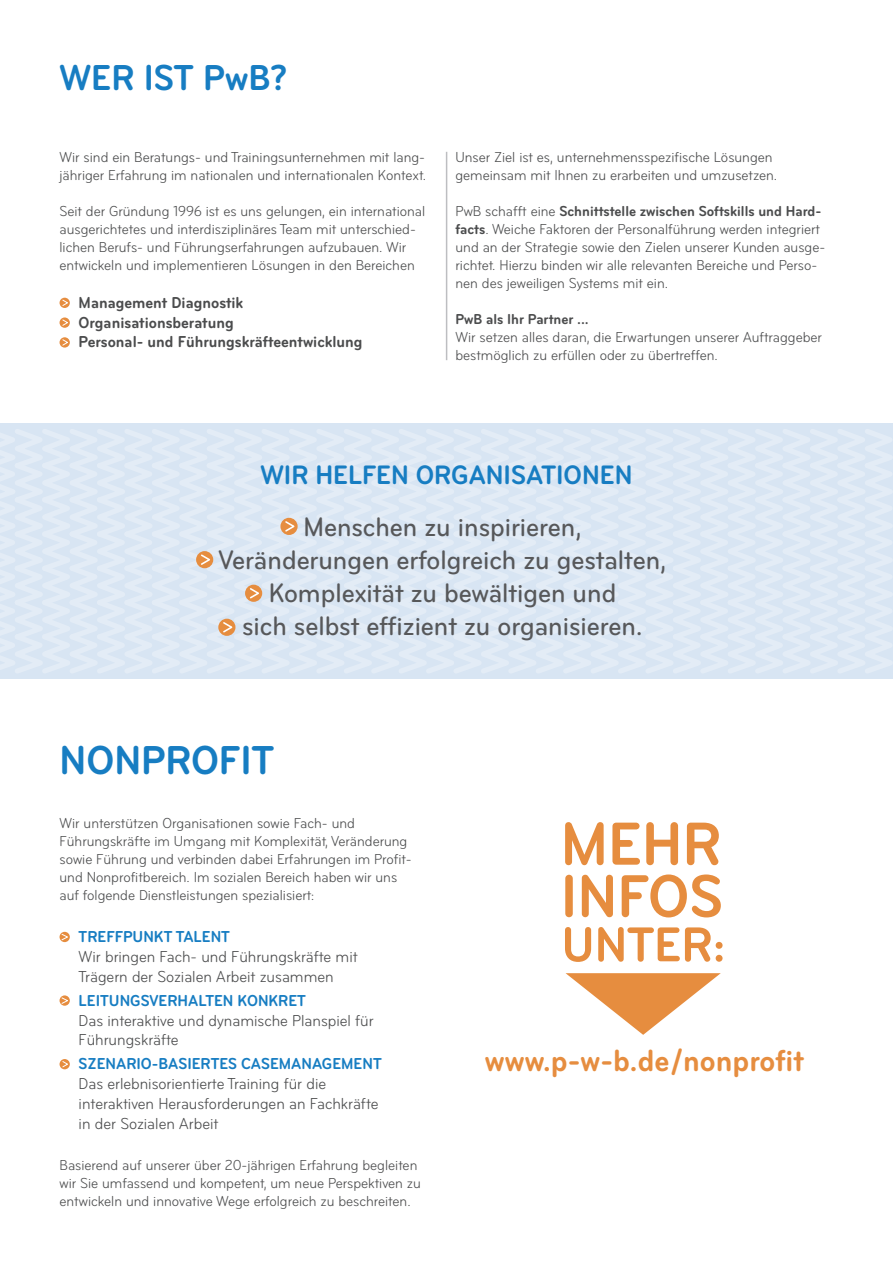
<style>
.page{position:relative;width:893px;height:1263px;background:#fff}
.page>*{position:absolute;margin:0;border:0;box-sizing:border-box;transform-origin:0 0}
.t1{font:700 condensed 63.15px "Bryant";color:#e68d3f}
.t2{font:700 condensed 62.25px "Bryant";color:#e68d3f}
.t3{font:700 condensed 50.85px "Bryant";color:#e68d3f}
.t4{font:700 condensed 42px "Bryant";color:#177dc2}
.t5{font:700 condensed 37.5px "Bryant";color:#177dc2}
.t6{font:700 condensed 31.8px "Bryant";color:#e68d3f}
.t7{font:500 condensed 27.75px/33.3px "Bryant";color:#57585a;text-align:center}
.t8{font:700 condensed 27.75px "Bryant";color:#177dc2}
.t9{font:condensed 16.5px/19.8px "Bryant";color:#4b4c4d}
.t10{font:700 condensed 16.5px/19.8px "Bryant";color:#4b4c4d}
.t11{font:700 condensed 16.5px "Bryant";color:#177dc2}
.t12{font:condensed 15px/18px "Bryant";color:#4b4c4d}
.t13{font:700 condensed 15px "Bryant";color:#4b4c4d}
.s1{font-weight:700}
</style>
<div class="page">
<div style="left:60px;top:298px;width:10px;height:10px;background:#e68d3f;border-radius:50%"></div>
<svg style="left:62px;top:299px;width:7px;height:8px"></svg>
<svg style="left:60px;top:317px;width:10px;height:11px"></svg>
<svg style="left:62px;top:319px;width:7px;height:8px"></svg>
<div style="left:60px;top:337px;width:10px;height:11px;background:#e68d3f;border-radius:50%"></div>
<svg style="left:62px;top:338px;width:7px;height:8px"></svg>
<svg style="left:60px;top:932px;width:10px;height:10px"></svg>
<svg style="left:61px;top:933px;width:9px;height:8px"></svg>
<svg style="left:60px;top:995px;width:10px;height:11px"></svg>
<svg style="left:61px;top:996px;width:9px;height:9px"></svg>
<div style="left:60px;top:1059px;width:10px;height:10px;background:#e68d3f;border-radius:50%"></div>
<svg style="left:62px;top:1060px;width:7px;height:8px"></svg>
<hr style="left:446px;top:152px;width:1px;height:208px;background:#bdbec1">
<div style="left:0;top:424px;width:893px;height:255px;background:#d8e5f3"></div>
<svg style="left:0;top:429px;width:892px;height:244px"></svg>
<svg style="left:566px;top:973px;width:155px;height:62px"></svg>
<h3 class="t5" style="left:60px;top:58px;width:229px">Wer ist PwB?</h3>
<p class="t12" style="left:60px;top:148px;width:368px">Wir sind ein Beratungs- und Trainingsunternehmen mit lang&shy;jähriger Erfahrung im nationalen und internationalen Kontext.</p>
<p class="t12" style="left:60px;top:202px;width:367px">Seit der Gründung 1996 ist es uns gelungen, ein international ausgerichtetes und interdisziplinäres Team mit unterschied&shy;lichen Berufs- und Führungserfahrungen aufzubauen. Wir entwickeln und implementieren Lösungen in den Bereichen</p>
<p class="t10" style="left:79px;top:293px;width:285px">Management Diagnostik<br>Organisationsberatung<br>Personal- und Führungskräfteentwicklung</p>
<p class="t12" style="left:455px;top:148px;width:323px">Unser Ziel ist es, unternehmensspezifische Lösungen gemeinsam mit Ihnen zu erarbeiten und umzusetzen.</p>
<p class="t12" style="left:455px;top:202px;width:371px">PwB schafft eine <span class="s1">Schnittstelle zwischen Softskills und Hard&shy;facts</span>. Weiche Faktoren der Personalführung werden integriert und an der Strategie sowie den Zielen unserer Kunden ausge&shy;richtet. Hierzu binden wir alle relevanten Bereiche und Perso&shy;nen des jeweiligen Systems mit ein.</p>
<p class="t13" style="left:455px;top:311px;width:135px">PwB als Ihr Partner ...</p>
<p class="t12" style="left:455px;top:328px;width:368px">Wir setzen alles daran, die Erwartungen unserer Auftraggeber bestmöglich zu erfüllen oder zu übertreffen.</p>
<h3 class="t8" style="left:260px;top:460px;width:297px">wir helfen organisation</h3>
<h3 class="t8" style="left:600px;top:460px;width:30px">en</h3>
<h3 class="t7" style="left:219px;top:510px;width:449px">Menschen zu inspirieren, Veränderungen erfolgreich zu gestalten, Komplexität zu bewältigen und<br>sich selbst effizient zu organisieren.</h3>
<h3 class="t4" style="left:60px;top:738px;width:52px">Nonprofit</h3>
<p class="t12" style="left:60px;top:814px;width:354px">Wir unterstützen Organisationen sowie Fach- und Führungskräfte im Umgang mit Komplexität, Veränderung sowie Führung und verbinden dabei Erfahrungen im Profit&shy;und Nonprofitbereich. Im sozialen Bereich haben wir uns auf folgende Dienstleistungen spezialisiert:</p>
<p class="t11" style="left:79px;top:928px;width:143px">Treffpunkt Talent</p>
<p class="t9" style="left:79px;top:947px;width:281px">Wir bringen Fach- und Führungskräfte mit<br>Trägern der Sozialen Arbeit zusammen</p>
<p class="t11" style="left:79px;top:991px;width:225px">Leitungsverhalten kon kret</p>
<p class="t9" style="left:79px;top:1010px;width:296px">Das interaktive und dynamische Planspiel für<br>Führungskräfte</p>
<p class="t11" style="left:79px;top:1055px;width:294px">Szenario-basi ertes Casemanagement</p>
<p class="t9" style="left:79px;top:1074px;width:301px">Das erlebnisorientierte Training für die interaktiven Herausforderungen an Fachkräfte in der Sozialen Arbeit</p>
<p class="t12" style="left:60px;top:1156px;width:363px">Basierend auf unserer über 20-jährigen Erfahrung begleiten wir Sie umfassend und kompetent, um neue Perspektiven zu entwickeln und innovative Wege erfolgreich zu beschreiten.</p>
<h1 class="t1" style="left:561px;top:810px;width:119px">Mehr</h1>
<h2 class="t2" style="left:561px;top:863px;width:53px">Infos</h2>
<h3 class="t3" style="left:561px;top:917px;width:166px">unter:</h3>
<h3 class="t6" style="left:485px;top:1043px;width:320px">www.p-w-b.de/nonprofit</h3>
</div>
